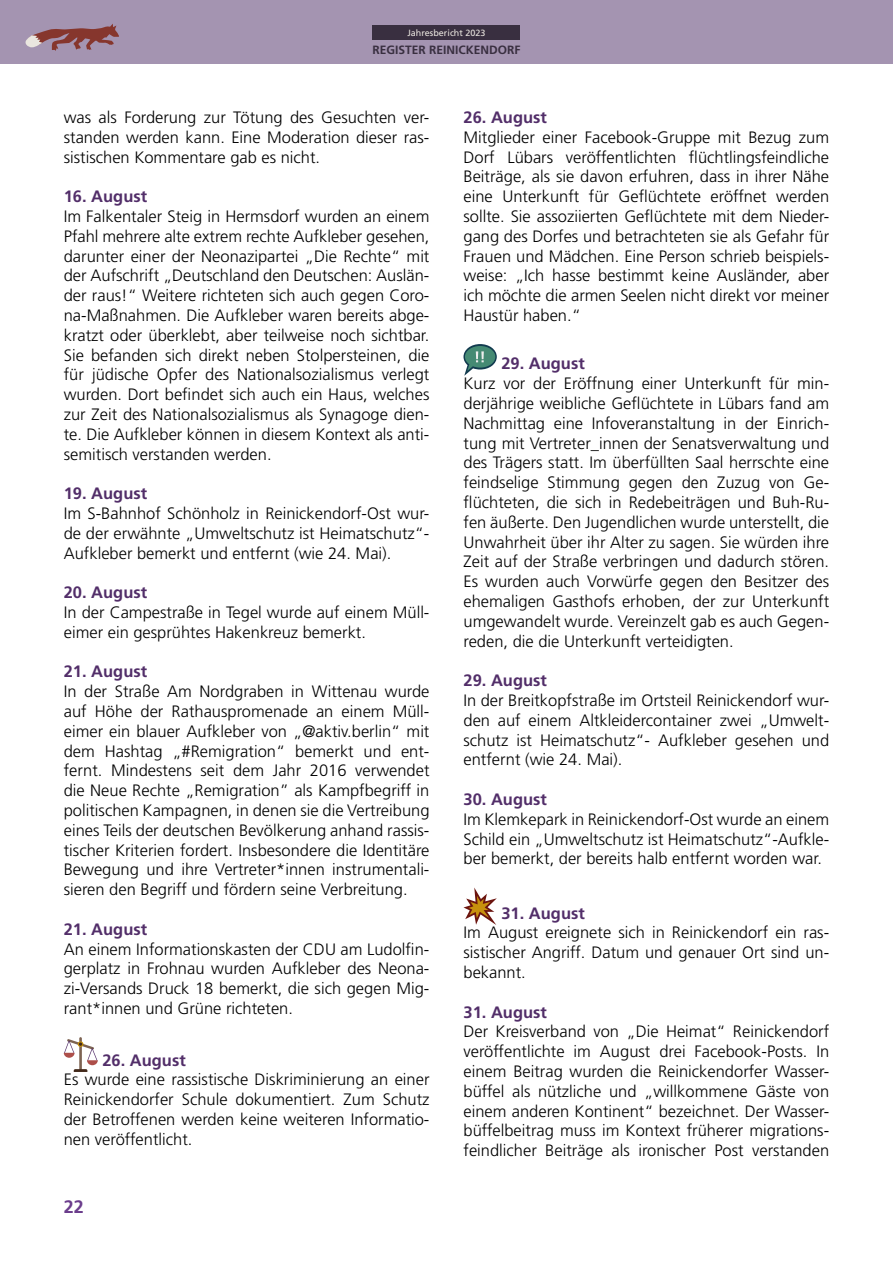
<style>
.page{position:relative;width:893px;height:1263px;background:#fff}
.page>*{position:absolute;margin:0;border:0;box-sizing:border-box;transform-origin:0 0}
.t1{font:700 18px "Frutiger LT Std";color:#6b3d8c}
.Fließtext_Block{font:300 16.5px/19.8px "Frutiger LT Std";color:#000;text-align:justify}
.Fließtext_Block-2{font:700 16.5px "Frutiger LT Std";color:#522e69}
.t2{font:700 12px "Frutiger LT Std";color:#392f40}
.t3{font:9px "Frutiger LT Std";color:#eae6df}
</style>
<div class="page">
<div style="left:0;top:0;width:893px;height:64px;background:#a494b1"></div>
<div style="left:373px;top:26px;width:147px;height:14px;background:#392f40"></div>
<svg style="left:25px;top:24px;width:94px;height:27px"></svg>
<hr style="left:79px;top:1037px;width:3px;height:33px;background:#7d6352">
<svg style="left:64px;top:1039px;width:34px;height:33px"></svg>
<svg style="left:463px;top:344px;width:34px;height:32px"></svg>
<svg style="left:463px;top:887px;width:34px;height:38px"></svg>
<p class="t3" style="left:407px;top:28px;width:80px">Jahresbericht 2023</p>
<p class="t2" style="left:372px;top:42px;width:150px">REGISTER REINICKENDORF</p>
<p class="Fließtext_Block" style="left:64px;top:108px;width:367px">was als Forderung zur Tötung des Gesuchten ver&shy;standen werden kann. Eine Moderation dieser ras&shy;sistischen Kommentare gab es nicht.</p>
<p class="Fließtext_Block-2" style="left:64px;top:187px;width:85px">16. August</p>
<p class="Fließtext_Block" style="left:64px;top:207px;width:367px">Im Falkentaler Steig in Hermsdorf wurden an einem Pfahl mehrere alte extrem rechte Aufkleber gesehen, darunter einer der Neonazipartei „Die Rechte“ mit der Aufschrift „Deutschland den Deutschen: Auslän&shy;der raus!“ Weitere richteten sich auch gegen Coro&shy;na-Maßnahmen. Die Aufkleber waren bereits abge&shy;kratzt oder überklebt, aber teilweise noch sichtbar.<br>Sie befanden sich direkt neben Stolpersteinen, die für jüdische Opfer des Nationalsozialismus verlegt wurden. Dort befindet sich auch ein Haus, welches zur Zeit des Nationalsozialismus als Synagoge dien&shy;te. Die Aufkleber können in diesem Kontext als anti&shy;semitisch verstanden werden.</p>
<p class="Fließtext_Block-2" style="left:64px;top:484px;width:85px">19. August</p>
<p class="Fließtext_Block" style="left:64px;top:504px;width:367px">Im S-Bahnhof Schönholz in Reinickendorf-Ost wur&shy;de der erwähnte „Umweltschutz ist Heimatschutz“- Aufkleber bemerkt und entfernt (wie 24. Mai).</p>
<p class="Fließtext_Block-2" style="left:64px;top:583px;width:85px">20. August</p>
<p class="Fließtext_Block" style="left:64px;top:603px;width:367px">In der Campestraße in Tegel wurde auf einem Müll&shy;eimer ein gesprühtes Hakenkreuz bemerkt.</p>
<p class="Fließtext_Block-2" style="left:64px;top:662px;width:85px">21. August</p>
<p class="Fließtext_Block" style="left:64px;top:682px;width:367px">In der Straße Am Nordgraben in Wittenau wurde auf Höhe der Rathauspromenade an einem Müll&shy;eimer ein blauer Aufkleber von „@aktiv.berlin“ mit dem Hashtag „#Remigration“ bemerkt und ent&shy;fernt. Mindestens seit dem Jahr 2016 verwendet die Neue Rechte „Remigration” als Kampfbegriff in politischen Kampagnen, in denen sie die Vertreibung eines Teils der deutschen Bevölkerung anhand rassis&shy;tischer Kriterien fordert. Insbesondere die Identitäre Bewegung und ihre Vertreter*innen instrumentali&shy;sieren den Begriff und fördern seine Verbreitung.</p>
<p class="Fließtext_Block-2" style="left:64px;top:919px;width:85px">21. August</p>
<p class="Fließtext_Block" style="left:64px;top:939px;width:367px">An einem Informationskasten der CDU am Ludolfin&shy;gerplatz in Frohnau wurden Aufkleber des Neona&shy;zi-Versands Druck 18 bemerkt, die sich gegen Mig&shy;rant*innen und Grüne richteten.</p>
<p class="Fließtext_Block-2" style="left:102px;top:1050px;width:85px">26. August</p>
<p class="Fließtext_Block" style="left:64px;top:1070px;width:367px">Es wurde eine rassistische Diskriminierung an einer Reinickendorfer Schule dokumentiert. Zum Schutz der Betroffenen werden keine weiteren Informatio&shy;nen veröffentlicht.</p>
<p class="t1" style="left:64px;top:1196px;width:22px">22</p>
<p class="Fließtext_Block-2" style="left:463px;top:107px;width:85px">26. August</p>
<p class="Fließtext_Block" style="left:463px;top:127px;width:367px">Mitglieder einer Facebook-Gruppe mit Bezug zum Dorf Lübars veröffentlichten flüchtlingsfeindliche Beiträge, als sie davon erfuhren, dass in ihrer Nähe eine Unterkunft für Geflüchtete eröffnet werden sollte. Sie assoziierten Geflüchtete mit dem Nieder&shy;gang des Dorfes und betrachteten sie als Gefahr für Frauen und Mädchen. Eine Person schrieb beispiels&shy;weise: „Ich hasse bestimmt keine Ausländer, aber ich möchte die armen Seelen nicht direkt vor meiner Haustür haben.“</p>
<p class="Fließtext_Block-2" style="left:501px;top:354px;width:85px">29. August</p>
<p class="Fließtext_Block" style="left:463px;top:374px;width:367px">Kurz vor der Eröffnung einer Unterkunft für min&shy;derjährige weibliche Geflüchtete in Lübars fand am Nachmittag eine Infoveranstaltung in der Einrich&shy;tung mit Vertreter_innen der Senatsverwaltung und des Trägers statt. Im überfüllten Saal herrschte eine feindselige Stimmung gegen den Zuzug von Ge&shy;flüchteten, die sich in Redebeiträgen und Buh-Ru&shy;fen äußerte. Den Jugendlichen wurde unterstellt, die Unwahrheit über ihr Alter zu sagen. Sie würden ihre Zeit auf der Straße verbringen und dadurch stören.<br>Es wurden auch Vorwürfe gegen den Besitzer des ehemaligen Gasthofs erhoben, der zur Unterkunft umgewandelt wurde. Vereinzelt gab es auch Gegen&shy;reden, die die Unterkunft verteidigten.</p>
<p class="Fließtext_Block-2" style="left:463px;top:671px;width:85px">29. August</p>
<p class="Fließtext_Block" style="left:463px;top:691px;width:367px">In der Breitkopfstraße im Ortsteil Reinickendorf wur&shy;den auf einem Altkleidercontainer zwei „Umwelt&shy;schutz ist Heimatschutz“- Aufkleber gesehen und entfernt (wie 24. Mai).</p>
<p class="Fließtext_Block-2" style="left:463px;top:789px;width:85px">30. August</p>
<p class="Fließtext_Block" style="left:463px;top:809px;width:367px">Im Klemkepark in Reinickendorf-Ost wurde an einem Schild ein „Umweltschutz ist Heimatschutz“-Aufkle&shy;ber bemerkt, der bereits halb entfernt worden war.</p>
<p class="Fließtext_Block-2" style="left:501px;top:903px;width:85px">31. August</p>
<p class="Fließtext_Block" style="left:463px;top:923px;width:367px">Im August ereignete sich in Reinickendorf ein ras&shy;sistischer Angriff. Datum und genauer Ort sind un&shy;bekannt.</p>
<p class="Fließtext_Block-2" style="left:463px;top:1002px;width:85px">31. August</p>
<p class="Fließtext_Block" style="left:463px;top:1022px;width:367px">Der Kreisverband von „Die Heimat“ Reinickendorf veröffentlichte im August drei Facebook-Posts. In einem Beitrag wurden die Reinickendorfer Wasser&shy;büffel als nützliche und „willkommene Gäste von einem anderen Kontinent“ bezeichnet. Der Wasser&shy;büffelbeitrag muss im Kontext früherer migrations&shy;feindlicher Beiträge als ironischer Post verstanden</p>
</div>
